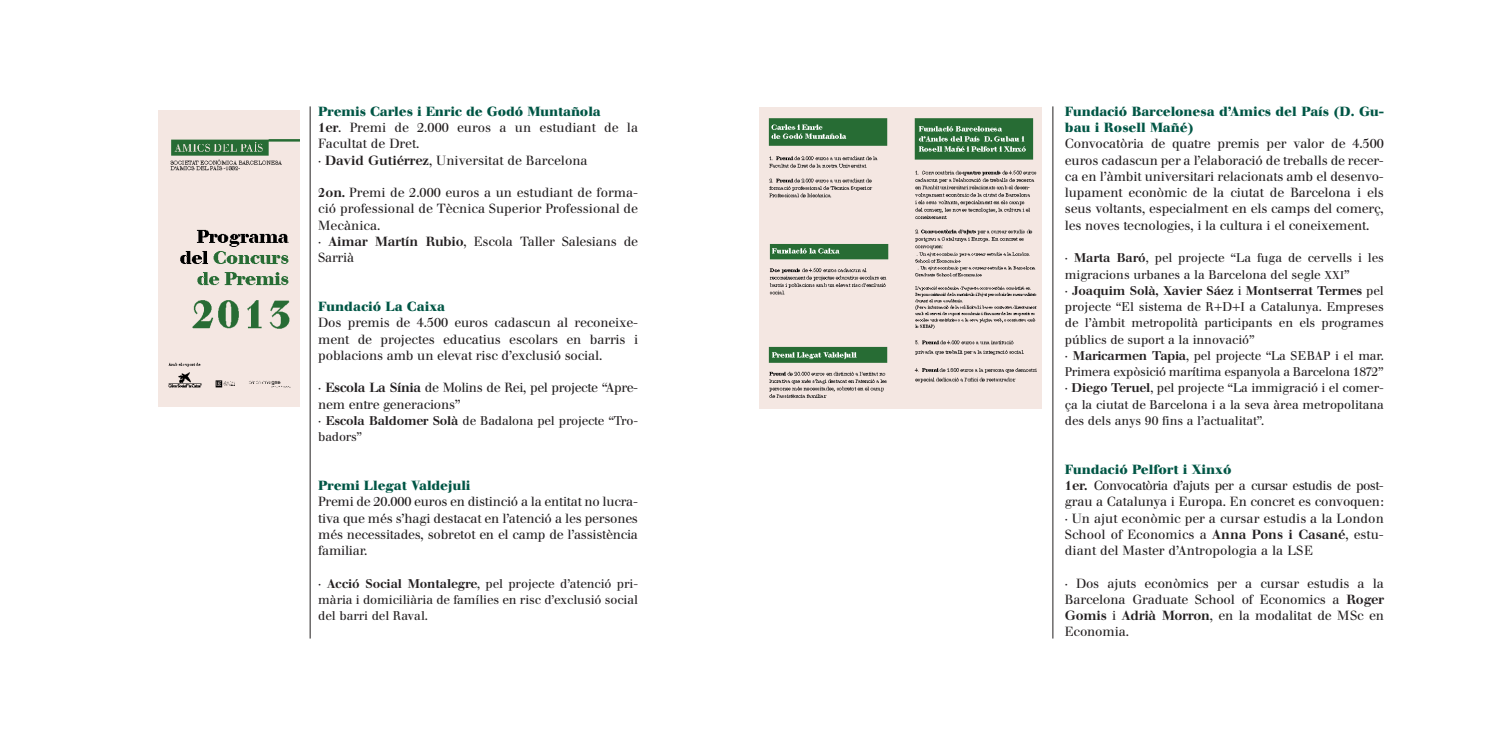
<style>
.page{position:relative;width:1489px;height:745px;background:#fff}
.page>*{position:absolute;margin:0;border:0;box-sizing:border-box;transform-origin:0 0}
.t1{font:13.12px/16.2px "Walbaum";letter-spacing:-.01em;color:#231f20;text-align:justify}
.t2{font:700 13.12px/16.2px "Walbaum";letter-spacing:-.005em;color:#005645}
.t3{font:13.12px/16.2px "Walbaum";letter-spacing:-.035em;color:#231f20}
.t4{font:12.5px/16.2px "Walbaum";letter-spacing:-.005em;color:#231f20}
.s1{font-weight:700;color:#005645}
.s2{font-weight:500}
.s3{font-size:12.5px}
.s4{font-size:11.25px}
</style>
<div class="page">
<hr style="left:310px;top:106px;width:1px;height:532px;background:#231f20">
<hr style="left:1052px;top:106px;width:1px;height:532px;background:#231f20">
<img style="left:159px;top:110px;width:140px;height:296px">
<img style="left:760px;top:107px;width:281px;height:301px">
<p class="t1" style="left:318px;top:104px;width:321px;text-align:left"><span class="s1">Premis Carles i Enric de Godó Muntañola<br></span><span class="s2">1er</span>. Premi de 2.000 euros a un estudiant de la Facultat de Dret.<br><span class="s3">·</span> <span class="s2">David Gutiérrez</span>, Universitat de Barcelona</p>
<p class="t1" style="left:318px;top:186px;width:321px;text-align:left"><span class="s2">2on.</span> Premi de 2.000 euros a un estudiant de forma&shy;ció professional de Tècnica Superior Professional de Mecànica.<br><span class="s3">·</span> <span class="s2">Aimar Martín Rubio</span>, Escola Taller Salesians de Sarrià</p>
<p class="t2" style="left:318px;top:299px;width:128px">Fundació La Caixa</p>
<p class="t1" style="left:318px;top:316px;width:321px">Dos premis de 4.500 euros cadascun al reconeixe&shy;ment de projectes educatius escolars en barris i poblacions amb un elevat risc d’exclusió social.</p>
<p class="t3" style="left:318px;top:381px;width:321px"><span class="s3">·</span> <span class="s2">Escola La Sínia</span> de Molins de Rei, pel projecte “Apre&shy;nem entre generacions”</p>
<p class="t4" style="left:318px;top:413px;width:321px">· <span class="s2">Escola Baldomer Solà</span> de Badalona pel projecte “Tro&shy;badors”</p>
<p class="t2" style="left:318px;top:478px;width:154px">Premi Llegat Valdejuli</p>
<p class="t1" style="left:318px;top:494px;width:321px">Premi de 20.000 euros en distinció a la entitat no lucra&shy;tiva que més s’hagi destacat en l’atenció a les persones més necessitades, sobretot en el camp de l’assistència familiar.</p>
<p class="t4" style="left:318px;top:576px;width:321px;text-align:justify">· <span class="s2">Acció Social Montalegre</span>, pel projecte d’atenció pri&shy;mària i domiciliària de famílies en risc d’exclusió social del barri del Raval.</p>
<p class="t2" style="left:1064px;top:104px;width:320px">Fundació Barcelonesa d’Amics del País (D. Gu&shy;bau i Rosell Mañé)</p>
<p class="t1" style="left:1064px;top:137px;width:320px">Convocatòria de quatre premis per valor de 4.500 euros cadascun per a l’elaboració de treballs de recer&shy;ca en l’àmbit universitari relacionats amb el desenvo&shy;lupament econòmic de la ciutat de Barcelona i els seus voltants, especialment en els camps del comerç, les noves tecnologies, i la cultura i el coneixement.</p>
<p class="t4" style="left:1064px;top:251px;width:320px">· <span class="s2">Marta Baró</span>, pel projecte “La fuga de cervells i les migracions urbanes a la Barcelona del segle <span class="s4">XXI</span>”<br>· <span class="s2">Joaquim Solà, Xavier Sáez</span> i <span class="s2">Montserrat Termes</span> pel projecte “El sistema de R+D+I a Catalunya. Empreses de l’àmbit metropolità participants en els programes públics de suport a la innovació”<br>· <span class="s2">Maricarmen Tapia</span>, pel projecte “La SEBAP i el mar.<br>Primera expòsició marítima espanyola a Barcelona 1872” · <span class="s2">Diego Teruel</span>, pel projecte “La immigració i el comer&shy;ça la ciutat de Barcelona i a la seva àrea metropolitana des dels anys 90 fins a l’actualitat”.</p>
<p class="t1" style="left:1064px;top:462px;width:320px;text-align:left"><span class="s1">Fundació Pelfort i Xinxó<br></span><span class="s2">1er.</span> Convocatòria d’ajuts per a cursar estudis de post&shy;grau a Catalunya i Europa. En concret es convoquen: <span class="s3">·</span> Un ajut econòmic per a cursar estudis a la London School of Economics a <span class="s2">Anna Pons i Casané</span>, estu&shy;diant del Master d’Antropologia a la LSE</p>
<p class="t1" style="left:1064px;top:576px;width:320px"><span class="s3">·</span> Dos ajuts econòmics per a cursar estudis a la Barcelona Graduate School of Economics a <span class="s2">Roger Gomis</span> i <span class="s2">Adrià Morron</span>, en la modalitat de MSc en Economia.</p>
</div>
